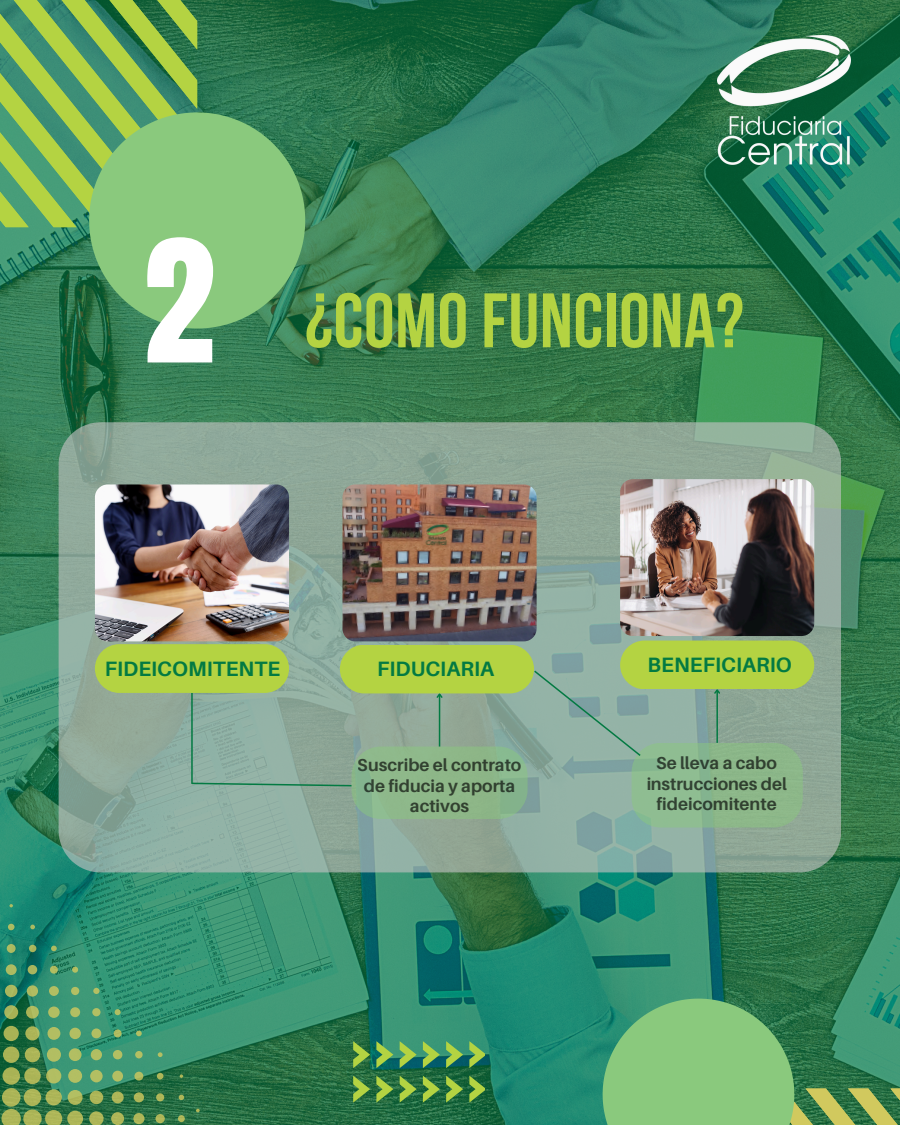
<style>
.page{position:relative;width:900px;height:1125px;background:#fff}
.page>*{position:absolute;margin:0;border:0;box-sizing:border-box;transform-origin:0 0}
.t1{font:700 77px "Bebas Neue";letter-spacing:.01em;color:#b4d342}
.t2{font:700 20.8px "Aileron";color:#037a42}
.t3{font:700 17.3px/20.3px "Aileron";color:#000;text-align:center}
.s1{font-family:"Anton";font-weight:400;font-size:145.1px;color:#fff}
</style>
<div class="page">
<img style="left:0;top:0;width:900px;height:1125px">
<svg style="left:196px;top:1108px;width:4px;height:4px"></svg>
<svg style="left:2px;top:1088px;width:19px;height:19px"></svg>
<div style="left:24px;top:1089px;width:17px;height:17px;background:#adb558;border-radius:50%"></div>
<svg style="left:2px;top:1067px;width:18px;height:18px"></svg>
<svg style="left:24px;top:1068px;width:17px;height:16px"></svg>
<svg style="left:3px;top:1046px;width:16px;height:17px"></svg>
<svg style="left:45px;top:1089px;width:17px;height:17px"></svg>
<svg style="left:1px;top:1109px;width:82px;height:16px"></svg>
<svg style="left:46px;top:1068px;width:15px;height:16px"></svg>
<div style="left:25px;top:1047px;width:15px;height:15px;background:#acb557;border-radius:50%"></div>
<div style="left:4px;top:1026px;width:15px;height:15px;background:#a9b255;border-radius:50%"></div>
<div style="left:68px;top:1090px;width:15px;height:15px;background:#b0b95c;border-radius:50%"></div>
<svg style="left:89px;top:1111px;width:15px;height:14px"></svg>
<svg style="left:25px;top:1026px;width:15px;height:15px"></svg>
<div style="left:47px;top:1048px;width:14px;height:14px;background:#b2be62;border-radius:50%"></div>
<div style="left:68px;top:1069px;width:14px;height:14px;background:#b3bf63;border-radius:50%"></div>
<div style="left:4px;top:1005px;width:14px;height:14px;background:#a8b35d;border-radius:50%"></div>
<div style="left:90px;top:1091px;width:13px;height:13px;background:#acb557;border-radius:50%"></div>
<svg style="left:111px;top:1112px;width:13px;height:13px"></svg>
<svg style="left:47px;top:1027px;width:13px;height:13px"></svg>
<svg style="left:26px;top:1006px;width:13px;height:13px"></svg>
<svg style="left:69px;top:1048px;width:13px;height:13px"></svg>
<svg style="left:5px;top:985px;width:13px;height:12px"></svg>
<svg style="left:90px;top:1070px;width:13px;height:13px"></svg>
<svg style="left:112px;top:1091px;width:12px;height:12px"></svg>
<svg style="left:48px;top:1006px;width:12px;height:12px"></svg>
<div style="left:69px;top:1028px;width:12px;height:11px;background:#b2bf63;border-radius:50%"></div>
<svg style="left:27px;top:985px;width:11px;height:12px"></svg>
<div style="left:91px;top:1049px;width:11px;height:11px;background:#b3bf63;border-radius:50%"></div>
<svg style="left:133px;top:1113px;width:12px;height:11px"></svg>
<div style="left:112px;top:1071px;width:11px;height:11px;background:#b3bf63;border-radius:50%"></div>
<div style="left:6px;top:964px;width:11px;height:11px;background:#acbb61;border-radius:50%"></div>
<svg style="left:134px;top:1092px;width:10px;height:11px"></svg>
<svg style="left:70px;top:1007px;width:10px;height:10px"></svg>
<svg style="left:49px;top:986px;width:10px;height:10px"></svg>
<svg style="left:91px;top:1028px;width:10px;height:10px"></svg>
<div style="left:28px;top:965px;width:9px;height:9px;background:#a7b45e;border-radius:50%"></div>
<div style="left:113px;top:1050px;width:9px;height:9px;background:#b3bf63;border-radius:50%"></div>
<svg style="left:155px;top:1114px;width:10px;height:9px"></svg>
<svg style="left:7px;top:944px;width:9px;height:9px"></svg>
<svg style="left:134px;top:1072px;width:9px;height:9px"></svg>
<svg style="left:92px;top:1008px;width:9px;height:8px"></svg>
<div style="left:71px;top:987px;width:8px;height:8px;background:#b3bf63;border-radius:50%"></div>
<svg style="left:156px;top:1093px;width:8px;height:9px"></svg>
<div style="left:114px;top:1029px;width:8px;height:8px;background:#aebc62;border-radius:50%"></div>
<div style="left:50px;top:966px;width:8px;height:8px;background:#b1bd62;border-radius:50%"></div>
<svg style="left:135px;top:1051px;width:8px;height:8px"></svg>
<svg style="left:29px;top:945px;width:8px;height:7px"></svg>
<div style="left:178px;top:1115px;width:7px;height:7px;background:#b2ba5c;border-radius:50%"></div>
<svg style="left:157px;top:1073px;width:7px;height:7px"></svg>
<div style="left:8px;top:924px;width:7px;height:6px;background:#abbb62;border-radius:50%"></div>
<div style="left:93px;top:988px;width:7px;height:6px;background:#b3bf63;border-radius:50%"></div>
<svg style="left:115px;top:1009px;width:6px;height:6px"></svg>
<svg style="left:72px;top:967px;width:6px;height:6px"></svg>
<svg style="left:51px;top:946px;width:6px;height:5px"></svg>
<svg style="left:136px;top:1031px;width:6px;height:5px"></svg>
<svg style="left:179px;top:1095px;width:5px;height:5px"></svg>
<svg style="left:158px;top:1052px;width:5px;height:5px"></svg>
<svg style="left:30px;top:925px;width:5px;height:4px"></svg>
<svg style="left:180px;top:1074px;width:3px;height:4px"></svg>
<svg style="left:9px;top:904px;width:4px;height:3px"></svg>
<svg style="left:353px;top:1041px;width:17px;height:27px"></svg>
<svg style="left:376px;top:1041px;width:17px;height:27px"></svg>
<svg style="left:400px;top:1041px;width:17px;height:27px"></svg>
<svg style="left:423px;top:1041px;width:17px;height:27px"></svg>
<svg style="left:446px;top:1041px;width:17px;height:27px"></svg>
<svg style="left:469px;top:1041px;width:15px;height:27px"></svg>
<svg style="left:353px;top:1076px;width:17px;height:27px"></svg>
<svg style="left:376px;top:1076px;width:17px;height:27px"></svg>
<svg style="left:400px;top:1076px;width:17px;height:27px"></svg>
<svg style="left:423px;top:1076px;width:17px;height:27px"></svg>
<svg style="left:446px;top:1076px;width:17px;height:27px"></svg>
<svg style="left:469px;top:1076px;width:15px;height:27px"></svg>
<svg style="left:0;top:0;width:197px;height:227px;background:#73ac58"></svg>
<svg style="left:89px;top:112px;width:216px;height:216px;background:#7abb74"></svg>
<svg style="left:603px;top:999px;width:297px;height:126px;background:#67ab6d"></svg>
<img style="left:717px;top:36px;width:134px;height:129px">
<svg style="left:59px;top:422px;width:782px;height:450px;background:#8da99a"></svg>
<img style="left:95px;top:484px;width:194px;height:157px;border-radius:13px">
<div style="left:95px;top:644px;width:194px;height:49px;background:#b4d342;border-radius:24px"></div>
<img style="left:342px;top:484px;width:195px;height:157px;border-radius:13px">
<div style="left:340px;top:645px;width:194px;height:48px;background:#b4d342;border-radius:24px"></div>
<img style="left:620px;top:479px;width:194px;height:157px;border-radius:13px">
<div style="left:620px;top:641px;width:194px;height:48px;background:#b4d342;border-radius:24px"></div>
<svg style="left:190px;top:669px;width:613px;height:159px;background:#90b28f"></svg>
<p class="t1" style="left:143px;top:290px;width:602px"><span class="s1">2</span> ¿COMO FUNCIONA?</p>
<p class="t2" style="left:105px;top:656px;width:177px">FIDEICOMITENTE</p>
<p class="t2" style="left:377px;top:656px;width:118px">FIDUCIARIA</p>
<h2 class="t2" style="left:648px;top:652px;width:146px">BENEFICIARIO</h2>
<p class="t3" style="left:358px;top:755px;width:165px">Suscribe el contrato de fiducia y aporta activos</p>
<p class="t3" style="left:646px;top:753px;width:142px">Se lleva a cabo instrucciones del fideicomitente</p>
</div>
